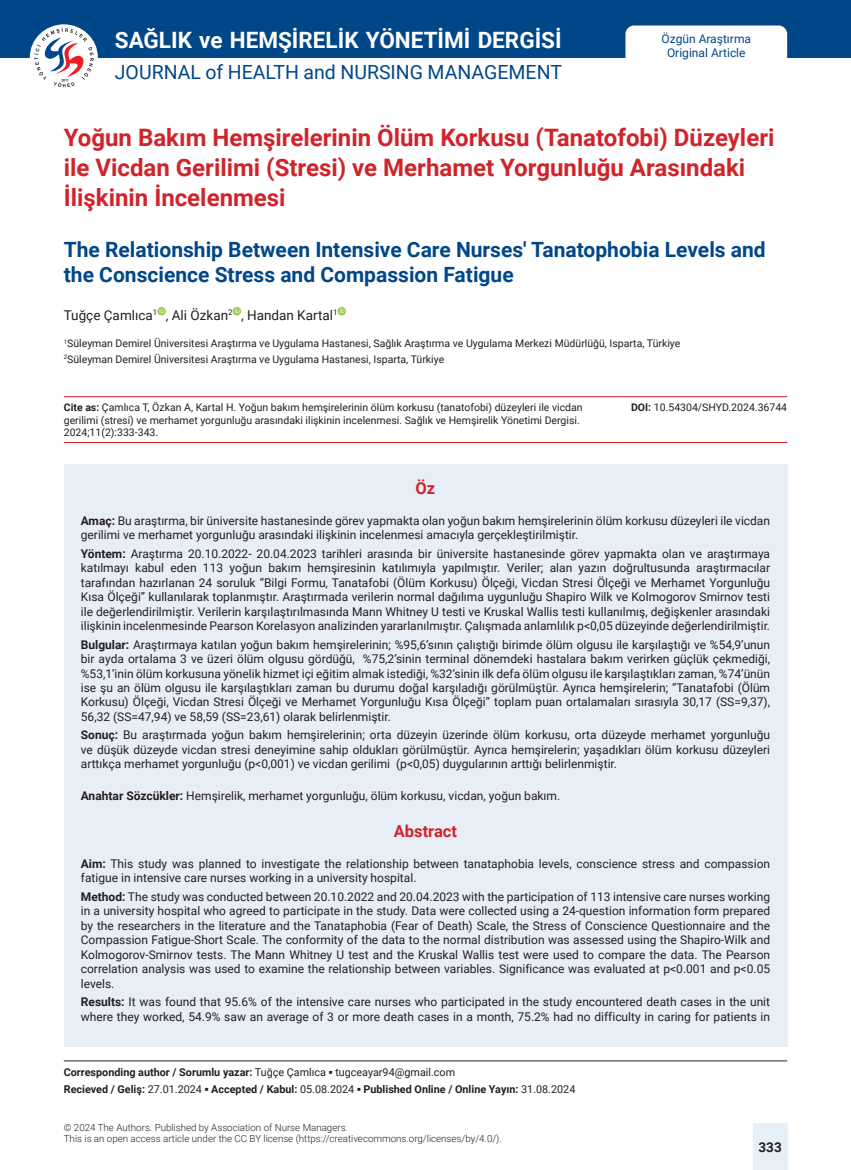
<style>
.page{position:relative;width:851px;height:1170px;background:#fff}
.page>*{position:absolute;margin:0;border:0;box-sizing:border-box;transform-origin:0 0}
.Makale_Başlık_1{font:700 24px/30px "Roboto";color:#d1232a}
.t1{font:700 22.5px "Roboto";color:#fff}
.Makale_Başlık_2{font:700 21px/25.5px "Roboto";color:#004789}
.t2{font:19.5px "Roboto";color:#004789}
.Öz_başlık{font:700 16.5px "Roboto";color:#d1232a}
.Yazarlar{font:13.5px "Roboto";color:#231f20}
.t3{font:700 13.5px "Roboto";color:#231f20}
.Öz{font:12px/14.4px "Roboto";color:#231f20;text-align:justify}
.Anahtar_kelimeler{font:12px "Roboto";color:#231f20}
.t4{font:12px/14.4px "Roboto";color:#004789;text-align:center}
.Gelis-Kabul_Tarihleri{font:700 10.8px "Roboto";color:#231f20}
.Correspending_author{font:700 10.8px "Roboto";color:#231f20}
.Atıf{font:10.5px/12.6px "Roboto";color:#231f20}
.Yazar_Kurum{font:10.5px "Roboto";color:#231f20}
.Cite-as-doi{font:10.5px "Roboto";color:#231f20}
.t5{font:300 9.75px/11.7px "Roboto";color:#231f20}
.s1{font-weight:700}
.s2{font-weight:400}
.s3{font-family:"Palatino Linotype"}
</style>
<div class="page">
<div style="left:0;top:0;width:850px;height:57px;background:#004789"></div>
<div style="left:30px;top:24px;width:68px;height:66px;background:#fff;border-radius:50%"></div>
<svg style="left:34px;top:28px;width:60px;height:59px"></svg>
<div style="left:625px;top:26px;width:162px;height:32px;background:#fff"></div>
<div style="left:753px;top:1123px;width:34px;height:46px;background:#e7eff7"></div>
<svg style="left:157px;top:307px;width:9px;height:8px"></svg>
<svg style="left:159px;top:308px;width:5px;height:5px"></svg>
<svg style="left:232px;top:307px;width:9px;height:8px"></svg>
<svg style="left:235px;top:308px;width:4px;height:5px"></svg>
<svg style="left:337px;top:307px;width:9px;height:8px"></svg>
<svg style="left:339px;top:308px;width:5px;height:5px"></svg>
<hr style="left:64px;top:396px;width:557px;height:1px;background:#d1232a">
<hr style="left:621px;top:396px;width:166px;height:1px;background:#d1232a">
<hr style="left:64px;top:442px;width:557px;height:1px;background:#d1232a">
<hr style="left:621px;top:442px;width:166px;height:1px;background:#d1232a">
<div style="left:64px;top:464px;width:723px;height:582px;background:#e8eef6"></div>
<hr style="left:64px;top:1060px;width:723px;height:1px;background:#231f20">
<h2 class="t1" style="left:115px;top:24px;width:448px">SAĞLIK ve HEMŞİRELİK YÖNETİMİ DERGİSİ</h2>
<h3 class="t2" style="left:115px;top:58px;width:448px">JOURNAL of HEALTH and NURSING MANAGEMENT</h3>
<p class="t4" style="left:661px;top:31px;width:91px">Özgün Araştırma<br>Original Article</p>
<p class="Makale_Başlık_1" style="left:64px;top:121px;width:712px">Yoğun Bakım Hemşirelerinin Ölüm Korkusu (Tanatofobi) Düzeyleri ile Vicdan Gerilimi (Stresi) ve Merhamet Yorgunluğu Arasındaki<br>İlişkinin İncelenmesi</p>
<p class="Makale_Başlık_2" style="left:64px;top:236px;width:703px">The Relationship Between Intensive Care Nurses' Tanatophobia Levels and the Conscience Stress and Compassion Fatigue</p>
<p class="Yazarlar" style="left:64px;top:305px;width:275px">Tuğçe Çamlıca<sup>1</sup> , Ali Özkan<sup>2</sup> , Handan Kartal<sup>1</sup></p>
<p class="Yazar_Kurum" style="left:64px;top:336px;width:618px"><sup>1</sup>Süleyman Demirel Üniversitesi Araştırma ve Uygulama Hastanesi, Sağlık Araştırma ve Uygulama Merkezi Müdürlüğü, Isparta, Türkiye</p>
<p class="Yazar_Kurum" style="left:64px;top:351px;width:382px"><sup>2</sup>Süleyman Demirel Üniversitesi Araştırma ve Uygulama Hastanesi, Isparta, Türkiye</p>
<p class="Atıf" style="left:64px;top:400px;width:520px"><span class="s1">Cite as:</span> Çamlıca T, Özkan A, Kartal H. Yoğun bakım hemşirelerinin ölüm korkusu (tanatofobi) düzeyleri ile vicdan gerilimi (stresi) ve merhamet yorgunluğu arasındaki ilişkinin incelenmesi. Sağlık ve Hemşirelik Yönetimi Dergisi.<br>2024;11(2):333-343.</p>
<p class="Cite-as-doi" style="left:631px;top:400px;width:157px"><span class="s1">DOI:</span> 10.54304/SHYD.2024.36744</p>
<p class="Öz_başlık" style="left:415px;top:476px;width:21px">Öz</p>
<p class="Öz" style="left:81px;top:513px;width:690px"><span class="s1">Amaç:</span> Bu araştırma, bir üniversite hastanesinde görev yapmakta olan yoğun bakım hemşirelerinin ölüm korkusu düzeyleri ile vicdan gerilimi ve merhamet yorgunluğu arasındaki ilişkinin incelenmesi amacıyla gerçekleştirilmiştir.</p>
<p class="Öz" style="left:81px;top:546px;width:690px"><span class="s1">Yöntem:</span> Araştırma 20.10.2022- 20.04.2023 tarihleri arasında bir üniversite hastanesinde görev yapmakta olan ve araştırmaya katılmayı kabul eden 113 yoğun bakım hemşiresinin katılımıyla yapılmıştır. Veriler; alan yazın doğrultusunda araştırmacılar tarafından hazırlanan 24 soruluk “Bilgi Formu, Tanatafobi (Ölüm Korkusu) Ölçeği, Vicdan Stresi Ölçeği ve Merhamet Yorgunluğu Kısa Ölçeği” kullanılarak toplanmıştır. Araştırmada verilerin normal dağılıma uygunluğu Shapiro Wilk ve Kolmogorov Smirnov testi ile değerlendirilmiştir. Verilerin karşılaştırılmasında Mann Whitney U testi ve Kruskal Wallis testi kullanılmış, değişkenler arasındaki ilişkinin incelenmesinde Pearson Korelasyon analizinden yararlanılmıştır. Çalışmada anlamlılık p&lt;0,05 düzeyinde değerlendirilmiştir.</p>
<p class="Öz" style="left:81px;top:636px;width:690px"><span class="s1">Bulgular:</span> Araştırmaya katılan yoğun bakım hemşirelerinin; %95,6’sının çalıştığı birimde ölüm olgusu ile karşılaştığı ve %54,9’unun bir ayda ortalama 3 ve üzeri ölüm olgusu gördüğü, %75,2’sinin terminal dönemdeki hastalara bakım verirken güçlük çekmediği, %53,1’inin ölüm korkusuna yönelik hizmet içi eğitim almak istediği, %32’sinin ilk defa ölüm olgusu ile karşılaştıkları zaman, %74’ünün ise şu an ölüm olgusu ile karşılaştıkları zaman bu durumu doğal karşıladığı görülmüştür. Ayrıca hemşirelerin; “Tanatafobi (Ölüm Korkusu) Ölçeği, Vicdan Stresi Ölçeği ve Merhamet Yorgunluğu Kısa Ölçeği” toplam puan ortalamaları sırasıyla 30,17 (SS=9,37), 56,32 (SS=47,94) ve 58,59 (SS=23,61) olarak belirlenmiştir.</p>
<p class="Öz" style="left:81px;top:727px;width:690px"><span class="s1">Sonuç:</span> Bu araştırmada yoğun bakım hemşirelerinin; orta düzeyin üzerinde ölüm korkusu, orta düzeyde merhamet yorgunluğu ve düşük düzeyde vicdan stresi deneyimine sahip oldukları görülmüştür. Ayrıca hemşirelerin; yaşadıkları ölüm korkusu düzeyleri arttıkça merhamet yorgunluğu (p&lt;0,001) ve vicdan gerilimi (p&lt;0,05) duygularının arttığı belirlenmiştir.</p>
<p class="Anahtar_kelimeler" style="left:81px;top:787px;width:481px"><span class="s1">Anahtar Sözcükler:</span> Hemşirelik, merhamet yorgunluğu, ölüm korkusu, vicdan, yoğun bakım.</p>
<p class="Öz_başlık" style="left:394px;top:819px;width:65px">Abstract</p>
<p class="Öz" style="left:81px;top:856px;width:690px"><span class="s1">Aim:</span> This study was planned to investigate the relationship between tanataphobia levels, conscience stress and compassion fatigue in intensive care nurses working in a university hospital.</p>
<p class="Öz" style="left:81px;top:889px;width:690px"><span class="s1">Method:</span> The study was conducted between 20.10.2022 and 20.04.2023 with the participation of 113 intensive care nurses working in a university hospital who agreed to participate in the study. Data were collected using a 24-question information form prepared by the researchers in the literature and the Tanataphobia (Fear of Death) Scale, the Stress of Conscience Questionnaire and the Compassion Fatigue-Short Scale. The conformity of the data to the normal distribution was assessed using the Shapiro-Wilk and Kolmogorov-Smirnov tests. The Mann Whitney U test and the Kruskal Wallis test were used to compare the data. The Pearson correlation analysis was used to examine the relationship between variables. Significance was evaluated at p&lt;0.001 and p&lt;0.05 levels.</p>
<p class="Öz" style="left:81px;top:994px;width:690px"><span class="s1">Results:</span> It was found that 95.6% of the intensive care nurses who participated in the study encountered death cases in the unit where they worked, 54.9% saw an average of 3 or more death cases in a month, 75.2% had no difficulty in caring for patients in</p>
<p class="Correspending_author" style="left:64px;top:1064px;width:393px">Corresponding author / Sorumlu yazar: <span class="s2">Tuğçe Çamlıca</span> <span class="s3">▪</span> <span class="s2">tugceayar94@gmail.com</span></p>
<p class="Gelis-Kabul_Tarihleri" style="left:64px;top:1081px;width:513px">Recieved / Geliş: <span class="s2">27.01.2024</span> <span class="s3">▪</span> Accepted / Kabul: <span class="s2">05.08.2024</span> <span class="s3">▪</span> Published Online / Online Yayın: <span class="s2">31.08.2024</span></p>
<p class="t5" style="left:64px;top:1120px;width:439px">© 2024 The Authors. Published by Association of Nurse Managers.<br>This is an open access article under the CC BY license (https://creativecommons.org/licenses/by/4.0/).</p>
<p class="t3" style="left:758px;top:1137px;width:25px">333</p>
</div>
